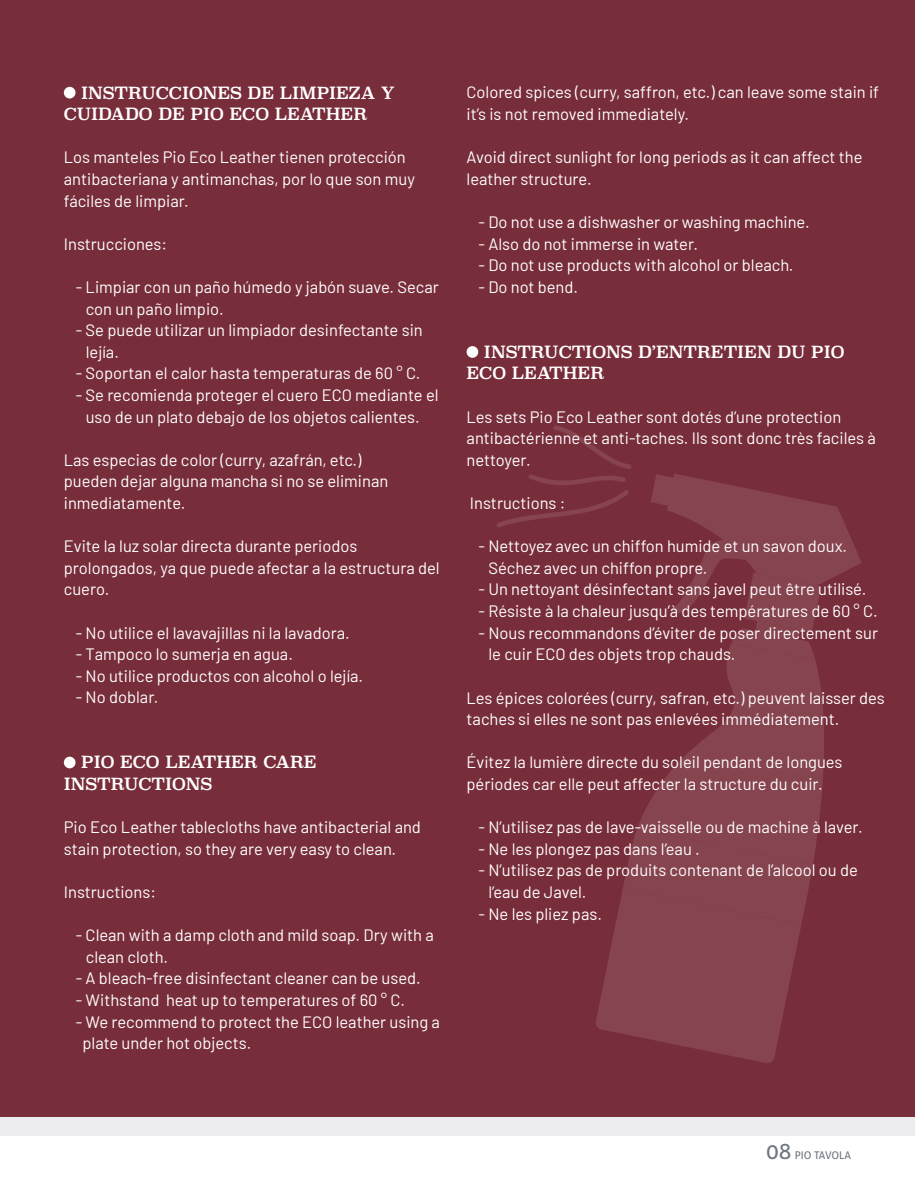
<style>
.page{position:relative;width:915px;height:1191px;background:#fff}
.page>*{position:absolute;margin:0;border:0;box-sizing:border-box;transform-origin:0 0}
.t1{font:16.5px/21.6px "Barlow";color:#fff}
.t2{font:16.5px/21.6px "Superclarendon";color:#fff}
.t3{font:10.65px "Aller";color:#707882}
.s1{font-size:21.15px}
</style>
<div class="page">
<div style="left:0;top:1117px;width:914px;height:19px;background:#ededef"></div>
<div style="left:0;top:0;width:914px;height:1116px;background:#782d3a"></div>
<div style="left:64px;top:87px;width:11px;height:11px;background:#fff;border-radius:50%"></div>
<div style="left:64px;top:756px;width:11px;height:12px;background:#fff;border-radius:50%"></div>
<div style="left:466px;top:346px;width:12px;height:12px;background:#fff;border-radius:50%"></div>
<svg style="left:497px;top:426px;width:364px;height:637px"></svg>
<p class="t2" style="left:64px;top:83px;width:332px;text-indent:17px">INSTRUCCIONES DE LIMPIEZA Y<br>CUIDADO DE PIO ECO LEATHER</p>
<p class="t1" style="left:64px;top:145px;width:352px">Los manteles Pio Eco Leather tienen protección antibacteriana y antimanchas, por lo que son muy fáciles de limpiar.</p>
<p class="t1" style="left:64px;top:232px;width:105px">Instrucciones:</p>
<p class="t1" style="left:86px;top:275px;width:354px;text-indent:-10px">- Limpiar con un paño húmedo y jabón suave. Secar con un paño limpio.</p>
<p class="t1" style="left:86px;top:318px;width:338px;text-indent:-10px">- Se puede utilizar un limpiador desinfectante sin lejía.</p>
<p class="t1" style="left:76px;top:361px;width:346px">- Soportan el calor hasta temperaturas de 60 ° C.</p>
<p class="t1" style="left:76px;top:383px;width:364px;text-align:center">- Se recomienda proteger el cuero ECO mediante el uso de un plato debajo de los objetos calientes.</p>
<p class="t1" style="left:64px;top:448px;width:326px">Las especias de color (curry, azafrán, etc.) pueden dejar alguna mancha si no se eliminan inmediatamente.</p>
<p class="t1" style="left:64px;top:534px;width:377px">Evite la luz solar directa durante periodos prolongados, ya que puede afectar a la estructura del cuero.</p>
<p class="t1" style="left:76px;top:620px;width:275px">- No utilice el lavavajillas ni la lavadora.</p>
<p class="t1" style="left:76px;top:642px;width:218px">- Tampoco lo sumerja en agua.</p>
<p class="t1" style="left:76px;top:664px;width:289px">- No utilice productos con alcohol o lejía.</p>
<p class="t1" style="left:76px;top:685px;width:84px">- No doblar.</p>
<p class="t2" style="left:64px;top:753px;width:254px;text-indent:17px">PIO ECO LEATHER CARE<br>INSTRUCTIONS</p>
<p class="t1" style="left:64px;top:815px;width:358px">Pio Eco Leather tablecloths have antibacterial and stain protection, so they are very easy to clean.</p>
<p class="t1" style="left:64px;top:880px;width:94px">Instructions:</p>
<p class="t1" style="left:86px;top:923px;width:349px;text-indent:-10px">- Clean with a damp cloth and mild soap. Dry with a clean cloth.</p>
<p class="t1" style="left:76px;top:966px;width:346px">- A bleach-free disinfectant cleaner can be used.</p>
<p class="t1" style="left:76px;top:988px;width:330px">- Withstand heat up to temperatures of 60 ° C.</p>
<p class="t1" style="left:82px;top:1009px;width:359px;text-indent:-7px">- We recommend to protect the ECO leather using a plate under hot objects.</p>
<p class="t1" style="left:466px;top:80px;width:414px">Colored spices (curry, saffron, etc.) can leave some stain if it’s is not removed immediately.</p>
<p class="t1" style="left:466px;top:145px;width:397px">Avoid direct sunlight for long periods as it can affect the leather structure.</p>
<p class="t1" style="left:478px;top:210px;width:332px">- Do not use a dishwasher or washing machine.</p>
<p class="t1" style="left:478px;top:232px;width:221px">- Also do not immerse in water.</p>
<p class="t1" style="left:478px;top:253px;width:316px">- Do not use products with alcohol or bleach.</p>
<p class="t1" style="left:478px;top:275px;width:101px">- Do not bend.</p>
<p class="t2" style="left:466px;top:342px;width:379px;text-indent:17px">INSTRUCTIONS D’ENTRETIEN DU PIO<br>ECO LEATHER</p>
<p class="t1" style="left:466px;top:404px;width:410px">Les sets Pio Eco Leather sont dotés d’une protection antibactérienne et anti-taches. Ils sont donc très faciles à nettoyer.</p>
<p class="t1" style="left:469px;top:491px;width:97px">Instructions :</p>
<p class="t1" style="left:488px;top:534px;width:360px;text-indent:-10px">- Nettoyez avec un chiffon humide et un savon doux.<br>Séchez avec un chiffon propre.</p>
<p class="t1" style="left:478px;top:577px;width:389px">- Un nettoyant désinfectant sans javel peut être utilisé.</p>
<p class="t1" style="left:478px;top:599px;width:400px">- Résiste à la chaleur jusqu’à des températures de 60 ° C.</p>
<p class="t1" style="left:488px;top:620px;width:391px;text-indent:-10px">- Nous recommandons d’éviter de poser directement sur le cuir ECO des objets trop chauds.</p>
<p class="t1" style="left:466px;top:685px;width:419px">Les épices colorées (curry, safran, etc.) peuvent laisser des taches si elles ne sont pas enlevées immédiatement.</p>
<p class="t1" style="left:466px;top:750px;width:377px">Évitez la lumière directe du soleil pendant de longues périodes car elle peut affecter la structure du cuir.</p>
<p class="t1" style="left:478px;top:815px;width:385px">- N’utilisez pas de lave-vaisselle ou de machine à laver.</p>
<p class="t1" style="left:478px;top:836px;width:222px">- Ne les plongez pas dans l’eau .</p>
<p class="t1" style="left:488px;top:858px;width:371px;text-indent:-10px">- N’utilisez pas de produits contenant de l’alcool ou de l’eau de Javel.</p>
<p class="t1" style="left:478px;top:901px;width:125px">- Ne les pliez pas.</p>
<p class="t3" style="left:765px;top:1148px;width:86px"><span class="s1">08</span> PIO TAVOLA</p>
</div>
